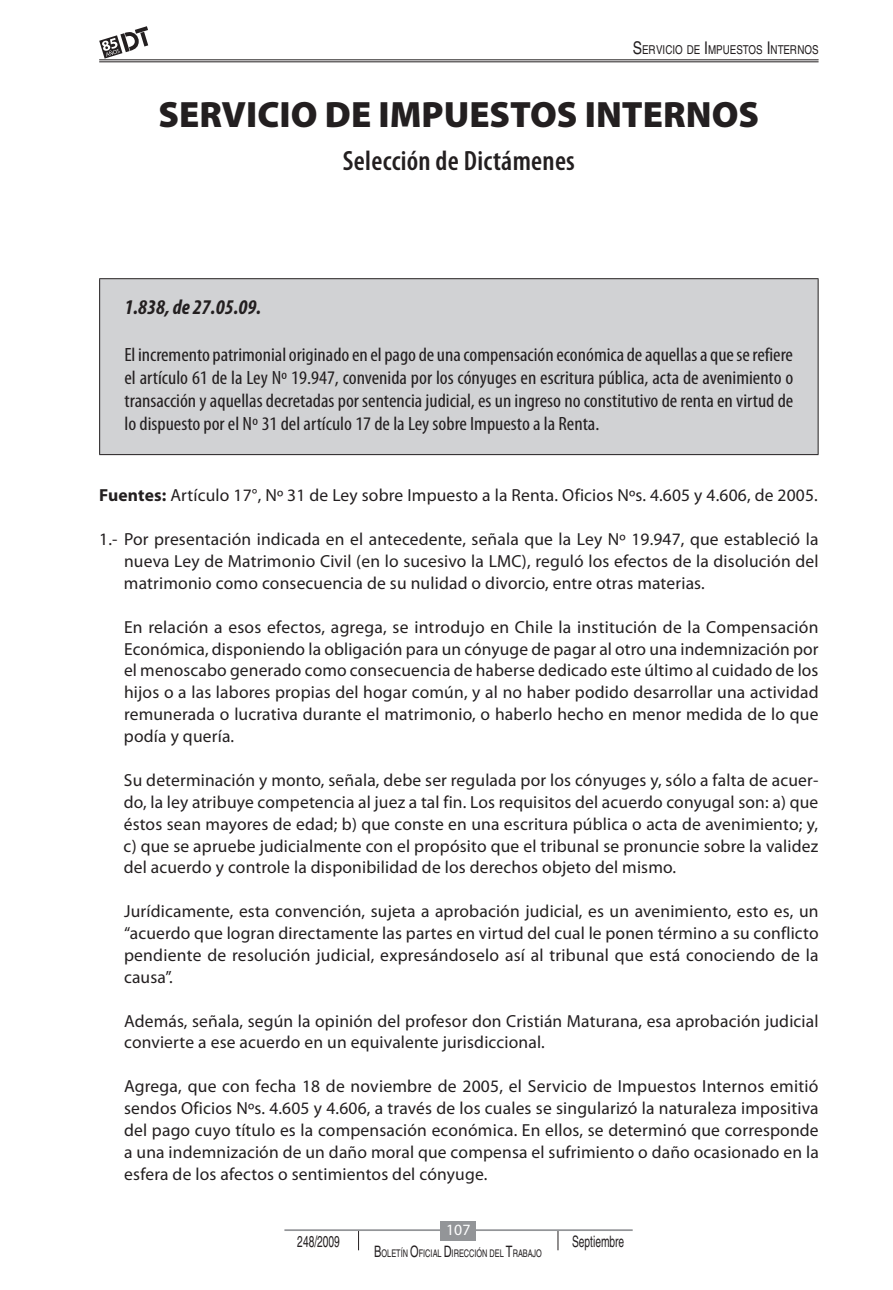
<style>
.page{position:relative;width:893px;height:1290px;background:#fff}
.page>*{position:absolute;margin:0;border:0;box-sizing:border-box;transform-origin:0 0}
.t1{font:900 36.75px "Myriad Pro";color:#231f20}
.t2{font:600 condensed 28px "Myriad Pro";letter-spacing:.01em;color:#231f20}
.t3{font:italic 700 condensed 21px "Myriad Pro";color:#231f20}
.t4{font:condensed 19.25px/23.1px "Myriad Pro";color:#231f20;text-align:justify;scale:1.07 1}
.t5{font:17.5px/21.9px "Myriad Pro";letter-spacing:.01em;color:#231f20;text-align:justify}
.t6{font:15.75px "Helvetica LT Std";color:#231f20;scale:.65 1}
.t7{font:15.75px "Myriad Pro";color:#fff}
.t8{font:12.25px "Helvetica LT Std";color:#231f20;scale:.8 1}
.t9{font:10.5px "Helvetica LT Std";color:#231f20;scale:.7 1}
.s1{font-size:17.5px}
.s2{font-weight:700}
.s3{font-size:15.75px}
</style>
<div class="page">
<svg style="left:358px;top:1231px;width:1px;height:19px"></svg>
<svg style="left:557px;top:1231px;width:1px;height:19px"></svg>
<hr style="left:284px;top:1229px;width:349px;height:2px;background:#939598">
<div style="left:440px;top:1221px;width:36px;height:19px;background:#939598"></div>
<hr style="left:99px;top:62px;width:720px;height:1px;background:#231f20">
<hr style="left:99px;top:60px;width:720px;height:1px;background:#231f20">
<svg style="left:99px;top:26px;width:49px;height:33px"></svg>
<div style="left:100px;top:279px;width:718px;height:176px;background:#d1d2d4"></div>
<hr style="left:99px;top:278px;width:720px;height:1px;background:#231f20">
<hr style="left:99px;top:279px;width:1px;height:175px;background:#231f20">
<hr style="left:818px;top:279px;width:1px;height:175px;background:#231f20">
<hr style="left:99px;top:454px;width:720px;height:1px;background:#231f20">
<p class="t8" style="left:633px;top:42px;width:234px"><span class="s1">S</span>ERVICIO DE <span class="s1">I</span>MPUESTOS <span class="s1">I</span>NTERNOS</p>
<h1 class="t1" style="left:159px;top:94px;width:602px">SERVICIO DE IMPUESTOS INTERNOS</h1>
<h2 class="t2" style="left:343px;top:146px;width:234px">Selección de Dictámenes</h2>
<p class="t3" style="left:124px;top:296px;width:138px">1.838, de 27.05.09.</p>
<p class="t4" style="left:124px;top:343px;width:627px">El incremento patrimonial originado en el pago de una compensación económica de aquellas a que se refiere el artículo 61 de la Ley Nº 19.947, convenida por los cónyuges en escritura pública, acta de avenimiento o transacción y aquellas decretadas por sentencia judicial, es un ingreso no constitutivo de renta en virtud de lo dispuesto por el Nº 31 del artículo 17 de la Ley sobre Impuesto a la Renta.</p>
<p class="t5" style="left:99px;top:485px;width:720px"><span class="s2">Fuentes:</span> Artículo 17°, Nº 31 de Ley sobre Impuesto a la Renta. Oficios Nºs. 4.605 y 4.606, de 2005.</p>
<p class="t5" style="left:124px;top:529px;width:696px;text-indent:-25px">1.- Por presentación indicada en el antecedente, señala que la Ley Nº 19.947, que estableció la nueva Ley de Matrimonio Civil (en lo sucesivo la LMC), reguló los efectos de la disolución del matrimonio como consecuencia de su nulidad o divorcio, entre otras materias.</p>
<p class="t5" style="left:124px;top:616px;width:696px">En relación a esos efectos, agrega, se introdujo en Chile la institución de la Compensación Económica, disponiendo la obligación para un cónyuge de pagar al otro una indemnización por el menoscabo generado como consecuencia de haberse dedicado este último al cuidado de los hijos o a las labores propias del hogar común, y al no haber podido desarrollar una actividad remunerada o lucrativa durante el matrimonio, o haberlo hecho en menor medida de lo que podía y quería.</p>
<p class="t5" style="left:124px;top:769px;width:696px">Su determinación y monto, señala, debe ser regulada por los cónyuges y, sólo a falta de acuer&shy;do, la ley atribuye competencia al juez a tal fin. Los requisitos del acuerdo conyugal son: a) que éstos sean mayores de edad; b) que conste en una escritura pública o acta de avenimiento; y, c) que se apruebe judicialmente con el propósito que el tribunal se pronuncie sobre la validez del acuerdo y controle la disponibilidad de los derechos objeto del mismo.</p>
<p class="t5" style="left:124px;top:901px;width:696px">Jurídicamente, esta convención, sujeta a aprobación judicial, es un avenimiento, esto es, un “acuerdo que logran directamente las partes en virtud del cual le ponen término a su conflicto pendiente de resolución judicial, expresándoselo así al tribunal que está conociendo de la causa”.</p>
<p class="t5" style="left:124px;top:1010px;width:696px">Además, señala, según la opinión del profesor don Cristián Maturana, esa aprobación judicial convierte a ese acuerdo en un equivalente jurisdiccional.</p>
<p class="t5" style="left:124px;top:1076px;width:696px">Agrega, que con fecha 18 de noviembre de 2005, el Servicio de Impuestos Internos emitió sendos Oficios Nºs. 4.605 y 4.606, a través de los cuales se singularizó la naturaleza impositiva del pago cuyo título es la compensación económica. En ellos, se determinó que corresponde a una indemnización de un daño moral que compensa el sufrimiento o daño ocasionado en la esfera de los afectos o sentimientos del cónyuge.</p>
<p class="t7" style="left:446px;top:1221px;width:26px">107</p>
<p class="t6" style="left:297px;top:1232px;width:67px">248/2009</p>
<p class="t6" style="left:572px;top:1232px;width:82px">Septiembre</p>
<p class="t9" style="left:374px;top:1247px;width:241px"><span class="s3">B</span>OLETÍN <span class="s3">O</span>FICIAL <span class="s3">D</span>IRECCIÓN DEL <span class="s3">T</span>RABAJO</p>
</div>
